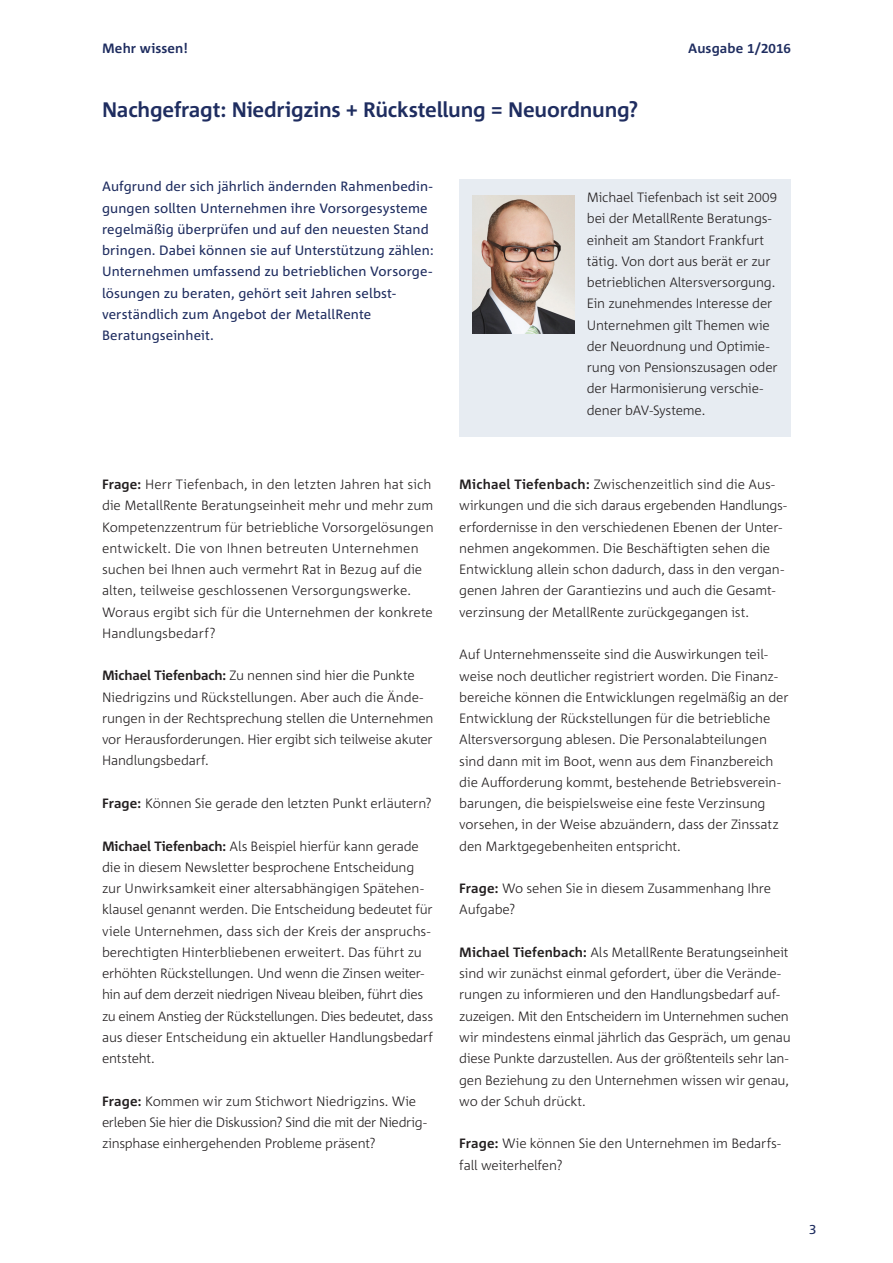
<style>
.page{position:relative;width:893px;height:1263px;background:#fff}
.page>*{position:absolute;margin:0;border:0;box-sizing:border-box;transform-origin:0 0}
.t1{font:700 21px "Corpid";letter-spacing:-.01em;color:#1f2d60}
.t2{font:300 13.5px/21.3px "Corpid";letter-spacing:-.01em;color:#231f20}
.t3{font:13.5px/21.3px "Corpid";letter-spacing:.01em;color:#1f2d60}
.t4{font:700 13.5px "Corpid";letter-spacing:.01em;color:#1f2d60}
.s1{font-weight:700}
</style>
<div class="page">
<div style="left:459px;top:180px;width:332px;height:257px;background:#e7ecf2"></div>
<img style="left:472px;top:196px;width:102px;height:138px">
<p class="t4" style="left:102px;top:40px;width:87px">Mehr wissen!</p>
<p class="t4" style="left:688px;top:40px;width:104px">Ausgabe 1/2016</p>
<h1 class="t1" style="left:102px;top:97px;width:538px">Nachgefragt: Niedrigzins + Rückstellung = Neuordnung?</h1>
<p class="t3" style="left:102px;top:176px;width:333px">Aufgrund der sich jährlich ändernden Rahmenbedin&shy;gungen sollten Unternehmen ihre Vorsorgesysteme regelmäßig überprüfen und auf den neuesten Stand bringen. Dabei können sie auf Unterstützung zählen:<br>Unternehmen umfassend zu betrieblichen Vorsorge&shy;lösungen zu beraten, gehört seit Jahren selbst&shy;verständlich zum Angebot der MetallRente Beratungseinheit.</p>
<p class="t2" style="left:587px;top:186px;width:192px">Michael Tiefenbach ist seit 2009 bei der MetallRente Beratungs&shy;einheit am Standort Frankfurt tätig. Von dort aus berät er zur betrieblichen Altersversorgung.<br>Ein zunehmendes Interesse der<br>Unternehmen gilt Themen wie der Neuordnung und Optimie&shy;rung von Pensionszusagen oder der Harmonisierung verschie&shy;dener bAV-Systeme.</p>
<p class="t2" style="left:102px;top:474px;width:333px"><span class="s1">Frage:</span> Herr Tiefenbach, in den letzten Jahren hat sich die MetallRente Beratungseinheit mehr und mehr zum Kompetenzzentrum für betriebliche Vorsorgelösungen entwickelt. Die von Ihnen betreuten Unternehmen suchen bei Ihnen auch vermehrt Rat in Bezug auf die alten, teilweise geschlossenen Versorgungswerke.<br>Woraus ergibt sich für die Unternehmen der konkrete Handlungsbedarf?</p>
<p class="t2" style="left:102px;top:665px;width:333px"><span class="s1">Michael Tiefenbach:</span> Zu nennen sind hier die Punkte Niedrigzins und Rückstellungen. Aber auch die Ände&shy;rungen in der Rechtsprechung stellen die Unternehmen vor Herausforderungen. Hier ergibt sich teilweise akuter Handlungsbedarf.</p>
<p class="t2" style="left:102px;top:792px;width:331px"><span class="s1">Frage:</span> Können Sie gerade den letzten Punkt erläutern?</p>
<p class="t2" style="left:102px;top:835px;width:333px"><span class="s1">Michael Tiefenbach:</span> Als Beispiel hierfür kann gerade die in diesem Newsletter besprochene Entscheidung zur Unwirksamkeit einer altersabhängigen Spätehen&shy;klausel genannt werden. Die Entscheidung bedeutet für viele Unternehmen, dass sich der Kreis der anspruchs&shy;berechtigten Hinterbliebenen erweitert. Das führt zu erhöhten Rückstellungen. Und wenn die Zinsen weiter&shy;hin auf dem derzeit niedrigen Niveau bleiben, führt dies zu einem Anstieg der Rückstellungen. Dies bedeutet, dass aus dieser Entscheidung ein aktueller Handlungsbedarf entsteht.</p>
<p class="t2" style="left:102px;top:1090px;width:326px"><span class="s1">Frage:</span> Kommen wir zum Stichwort Niedrigzins. Wie erleben Sie hier die Diskussion? Sind die mit der Niedrig&shy;zinsphase einhergehenden Probleme präsent?</p>
<p class="t2" style="left:459px;top:474px;width:329px"><span class="s1">Michael Tiefenbach:</span> Zwischenzeitlich sind die Aus&shy;wirkungen und die sich daraus ergebenden Handlungs&shy;erfordernisse in den verschiedenen Ebenen der Unter&shy;nehmen angekommen. Die Beschäftigten sehen die Entwicklung allein schon dadurch, dass in den vergan&shy;genen Jahren der Garantiezins und auch die Gesamt&shy;verzinsung der MetallRente zurückgegangen ist.</p>
<p class="t2" style="left:459px;top:644px;width:331px">Auf Unternehmensseite sind die Auswirkungen teil&shy;weise noch deutlicher registriert worden. Die Finanz&shy;bereiche können die Entwicklungen regelmäßig an der Entwicklung der Rückstellungen für die betriebliche Altersversorgung ablesen. Die Personalabteilungen sind dann mit im Boot, wenn aus dem Finanzbereich die Aufforderung kommt, bestehende Betriebsverein&shy;barungen, die beispielsweise eine feste Verzinsung vorsehen, in der Weise abzuändern, dass der Zinssatz den Marktgegebenheiten entspricht.</p>
<p class="t2" style="left:459px;top:878px;width:313px"><span class="s1">Frage:</span> Wo sehen Sie in diesem Zusammenhang Ihre<br>Aufgabe?</p>
<p class="t2" style="left:459px;top:941px;width:333px"><span class="s1">Michael Tiefenbach:</span> Als MetallRente Beratungseinheit sind wir zunächst einmal gefordert, über die Verände&shy;rungen zu informieren und den Handlungsbedarf auf&shy;zuzeigen. Mit den Entscheidern im Unternehmen suchen wir mindestens einmal jährlich das Gespräch, um genau diese Punkte darzustellen. Aus der größtenteils sehr lan&shy;gen Beziehung zu den Unternehmen wissen wir genau, wo der Schuh drückt.</p>
<p class="t2" style="left:459px;top:1133px;width:323px"><span class="s1">Frage:</span> Wie können Sie den Unternehmen im Bedarfs&shy;fall weiterhelfen?</p>
<p class="t3" style="left:809px;top:1218px;width:9px">3</p>
</div>
